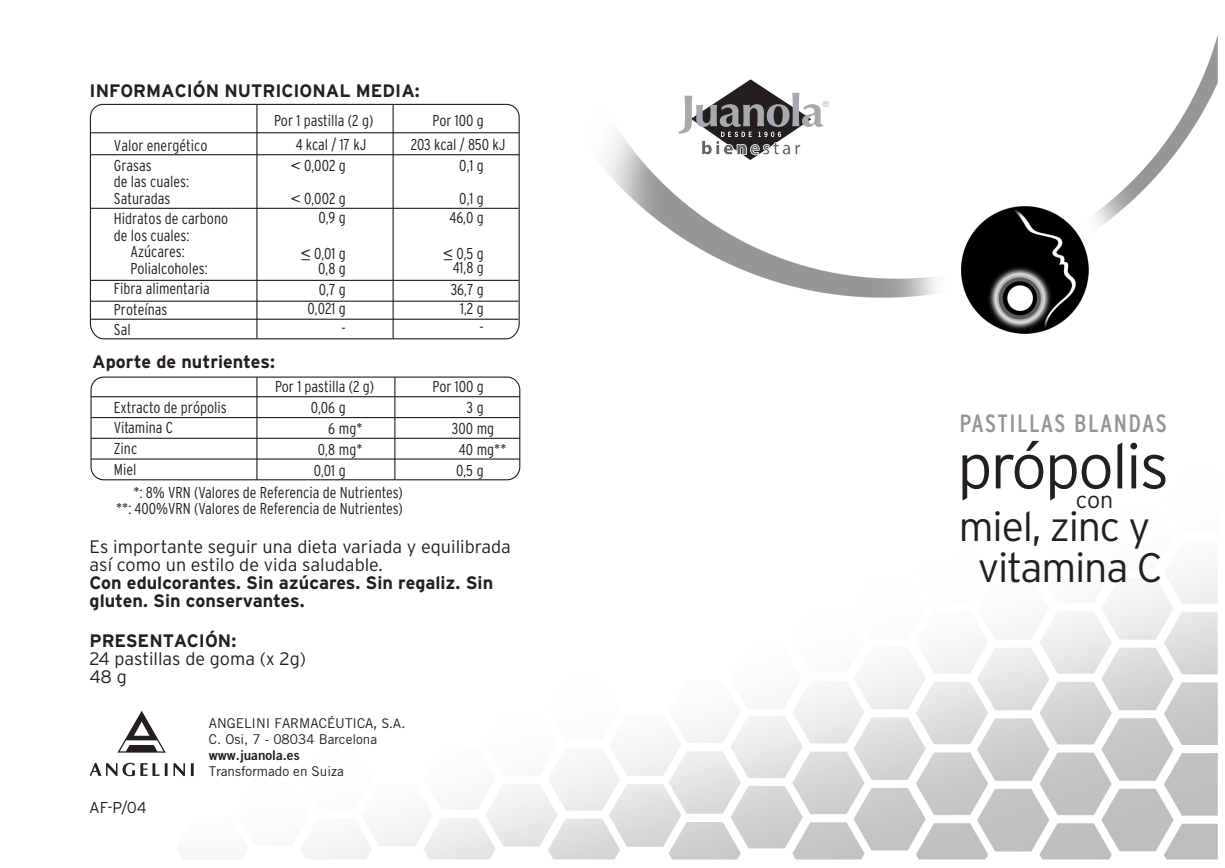
<style>
.page{position:relative;width:1225px;height:868px;background:#fff}
.page>*{position:absolute;margin:0;border:0;box-sizing:border-box;transform-origin:0 0}
.t1{font:300 63px "Interstate";letter-spacing:-.03em;color:#231f20}
.t2{font:300 41.18px/41.2px "Interstate";letter-spacing:-.03em;color:#231f20;text-align:center}
.t3{font:condensed 24.97px "Interstate";letter-spacing:.06em;color:#939598}
.t4{font:300 23.18px "Interstate";color:#231f20}
.t5{font:700 18px/18px "Interstate";color:#231f20}
.t6{font:300 18px/18px "Interstate";color:#231f20}
.t7{font:300 condensed 15.75px/20.7px "Interstate";color:#231f20}
.t8{font:300 15.75px "Interstate";color:#231f20}
.t9{font:13.5px/15.8px "Trade Gothic";color:#231f20}
.t10{font:13.5px "Trade Gothic Bold Two";color:#231f20}
.s1{font-family:"Times New Roman";font-weight:700;font-stretch:normal}
.s2{font-family:"Interstate";font-weight:300;font-size:15.75px}
.s3{font-family:"Interstate";font-weight:300}
</style>
<div class="page">
<img style="left:89px;top:35px;width:1129px;height:825px">
<div style="left:90px;top:376px;width:430px;height:104px;border:1px solid #231f20;border-radius:13px"></div>
<hr style="left:91px;top:417px;width:429px;height:1px;background:#231f20">
<hr style="left:91px;top:458px;width:429px;height:1px;background:#231f20">
<hr style="left:91px;top:437px;width:429px;height:2px;background:#231f20">
<hr style="left:91px;top:396px;width:429px;height:1px;background:#231f20">
<hr style="left:256px;top:377px;width:1px;height:102px;background:#231f20">
<hr style="left:394px;top:377px;width:1px;height:102px;background:#231f20">
<svg style="left:89px;top:103px;width:431px;height:237px"></svg>
<svg style="left:117px;top:710px;width:49px;height:42px"></svg>
<svg style="left:90px;top:762px;width:104px;height:14px"></svg>
<svg style="left:612px;top:35px;width:1px;height:825px"></svg>
<hr style="left:0;top:19px;width:1225px;height:1px;background:#231f20">
<hr style="left:1205px;top:0;width:1px;height:867px;background:#231f20">
<hr style="left:19px;top:0;width:1px;height:867px;background:#231f20">
<hr style="left:0;top:848px;width:1225px;height:1px;background:#231f20">
<svg style="left:678px;top:79px;width:151px;height:81px"></svg>
<p class="t5" style="left:90px;top:81px;width:332px">INFORMACIÓN NUTRICIONAL MEDIA:</p>
<p class="t7" style="left:274px;top:110px;width:101px">Por 1 pastilla (2 g)</p>
<p class="t7" style="left:114px;top:135px;width:95px">Valor energético<br>Grasas</p>
<p class="t7" style="left:114px;top:173px;width:77px;line-height:16.4px">de las cuales:<br>Saturadas</p>
<p class="t7" style="left:114px;top:208px;width:116px">Hidratos de carbono</p>
<p class="t7" style="left:114px;top:225px;width:77px">de los cuales:</p>
<p class="t7" style="left:130px;top:241px;width:56px">Azúcares:</p>
<p class="t7" style="left:130px;top:257px;width:79px">Polialcoholes:</p>
<p class="t7" style="left:114px;top:278px;width:97px">Fibra alimentaria<br>Proteínas<br>Sal</p>
<p class="t7" style="left:432px;top:110px;width:53px">Por 100 g</p>
<p class="t7" style="left:296px;top:134px;width:72px">4 kcal / 17 kJ</p>
<p class="t7" style="left:459px;top:134px;width:48px;text-indent:-48px">203 kcal / 850 kJ<br>0,1 g</p>
<p class="t7" style="left:449px;top:189px;width:36px;line-height:18.7px;text-align:right">0,1 g<br>46,0 g</p>
<p class="t7" style="left:444px;top:246px;width:41px;line-height:14.6px;text-align:center"><span class="s1">≤</span> 0,5 g<br>41,8 g</p>
<p class="t7" style="left:451px;top:279px;width:35px;line-height:19.1px;text-align:right">36,7 g<br>1,2 g<br>-</p>
<p class="t7" style="left:291px;top:148px;width:56px;line-height:33.3px"><span class="s1">&lt;</span> 0,002 g <span class="s1">&lt;</span> 0,002 g</p>
<p class="t7" style="left:318px;top:207px;width:29px">0,9 g</p>
<p class="t7" style="left:301px;top:246px;width:46px;line-height:14.6px;text-align:right"><span class="s1">≤</span> 0,01 g<br>0,8 g</p>
<p class="t7" style="left:307px;top:280px;width:40px;line-height:19.1px;text-align:right">0,7 g<br>0,021 g -</p>
<p class="t5" style="left:92px;top:353px;width:184px">Aporte de nutrientes:</p>
<p class="t7" style="left:114px;top:396px;width:114px">Extracto de própolis<br>Vitamina C<br>Zinc<br>Miel</p>
<p class="t7" style="left:275px;top:376px;width:101px">Por 1 pastilla (2 g)</p>
<p class="t7" style="left:432px;top:376px;width:53px">Por 100 g</p>
<p class="t7" style="left:311px;top:396px;width:37px">0,06 g</p>
<p class="t7" style="left:328px;top:417px;width:36px">6 mg*</p>
<p class="t7" style="left:318px;top:438px;width:46px">0,8 mg*</p>
<p class="t7" style="left:314px;top:459px;width:34px">0,01 g</p>
<p class="t7" style="left:466px;top:397px;width:19px">3g</p>
<p class="t7" style="left:452px;top:418px;width:44px">300 mg</p>
<p class="t7" style="left:459px;top:438px;width:49px">40 mg**</p>
<p class="t7" style="left:456px;top:459px;width:29px">0,5 g</p>
<p class="t7" style="left:116px;top:484px;width:288px;line-height:15.8px;text-align:right">*: 8% VRN (Valores de Referencia de Nutrientes) **: 400%VRN (Valores de Referencia de Nutrientes)</p>
<p class="t6" style="left:90px;top:537px;width:423px">Es importante seguir una dieta variada y equilibrada así como un estilo de vida saludable.</p>
<p class="t5" style="left:90px;top:573px;width:405px">Con edulcorantes. Sin azúcares. Sin regaliz. Sin gluten. Sin conservantes.</p>
<p class="t5" style="left:90px;top:631px;width:148px">PRESENTACIÓN:</p>
<p class="t6" style="left:90px;top:649px;width:218px">24 pastillas de goma (x 2g)<br>48 g</p>
<p class="t9" style="left:209px;top:715px;width:198px">ANGELINI FARMACÉUTICA<span class="s2">,</span> <span class="s3">S.A.<br></span>C. Osi, 7 - 08034 Barcelona</p>
<p class="t10" style="left:209px;top:746px;width:92px">www.juanola.es</p>
<p class="t9" style="left:209px;top:762px;width:136px">Transformado en Suiza</p>
<p class="t8" style="left:89px;top:798px;width:59px">AF-P/04</p>
<h3 class="t3" style="left:959px;top:409px;width:209px">PASTILLAS BLANDAS</h3>
<h1 class="t1" style="left:957px;top:430px;width:213px">própolis</h1>
<h3 class="t4" style="left:1076px;top:486px;width:39px">con</h3>
<h2 class="t2" style="left:959px;top:505px;width:205px">miel, zinc y vitamina C</h2>
</div>
